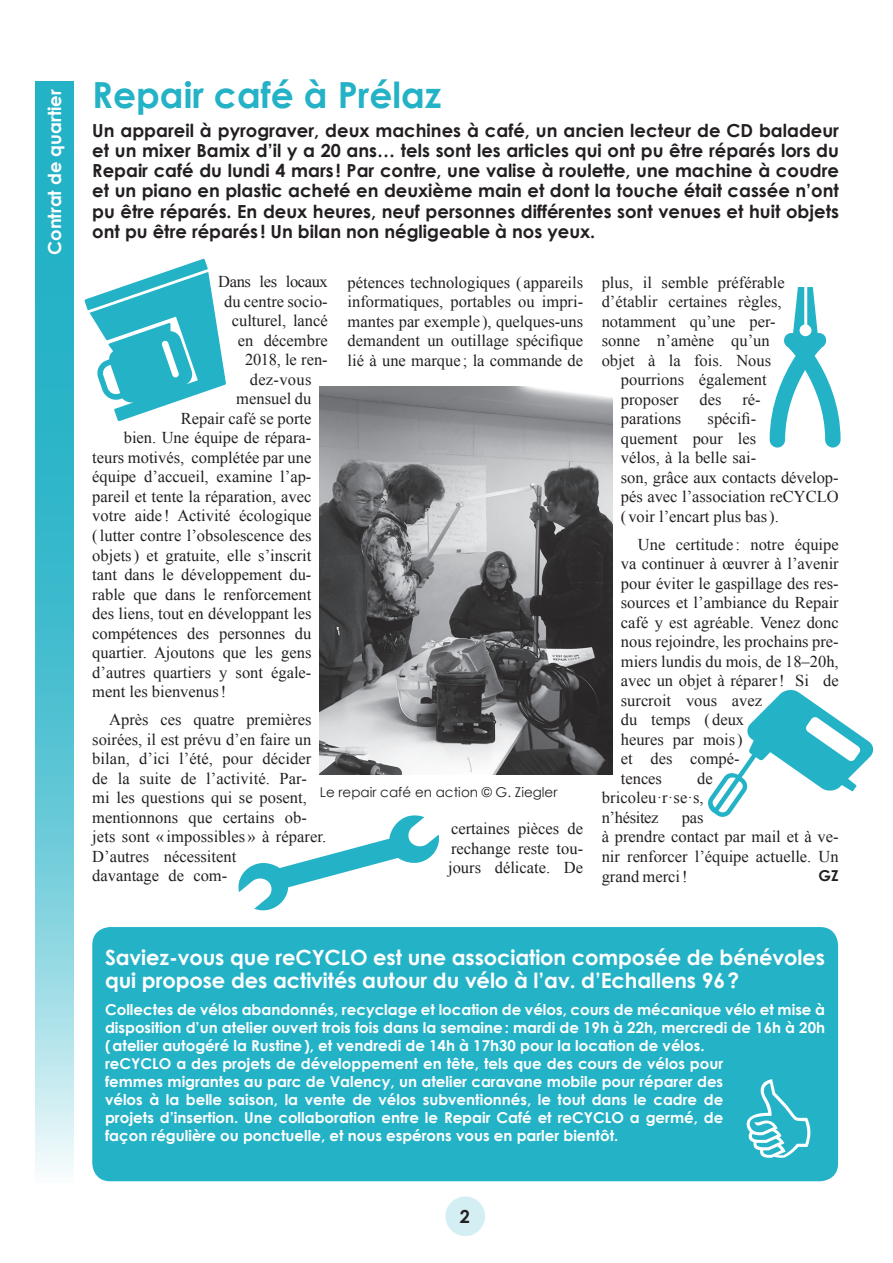
<style>
.page{position:relative;width:893px;height:1263px;background:#fff}
.page>*{position:absolute;margin:0;border:0;box-sizing:border-box;transform-origin:0 0}
.t1{font:700 36px "Century Gothic";color:#24b2c7}
.t2{font:700 21px/22.5px "Century Gothic";letter-spacing:-.005em;color:#fff}
.t3{font:700 18px/20.2px "Century Gothic";color:#231f20;text-align:justify}
.t4{font:700 18px "Century Gothic";color:#fff}
.t5{font:16.5px/19.5px "Times New Roman";color:#231f20}
.t6{font:16.5px "Times New Roman";letter-spacing:-.025em;color:#231f20}
.t7{font:700 15px/18px "Century Gothic";color:#fff}
.t8{font:700 15px "Century Gothic";color:#231f20}
.t9{font:13.5px "Century Gothic";color:#231f20}
</style>
<div class="page">
<svg style="left:35px;top:81px;width:39px;height:1089px;background:#59c4d4"></svg>
<div style="left:445px;top:1196px;width:40px;height:40px;background:#d4eff4;border-radius:50%"></div>
<div style="left:92px;top:927px;width:746px;height:254px;background:#24b2c7;border-radius:18px"></div>
<img style="left:320px;top:387px;width:292px;height:388px">
<svg style="left:84px;top:259px;width:142px;height:162px"></svg>
<svg style="left:770px;top:287px;width:71px;height:161px"></svg>
<svg style="left:238px;top:815px;width:201px;height:96px"></svg>
<svg style="left:708px;top:690px;width:166px;height:127px"></svg>
<p class="t4" style="left:41px;top:255px;width:167px;rotate:-90deg">Contrat de quartier</p>
<h1 class="t1" style="left:92px;top:67px;width:351px">Repair café à Prélaz</h1>
<p class="t3" style="left:92px;top:119px;width:748px">Un appareil à pyrograver, deux machines à café, un ancien lecteur de CD baladeur et un mixer Bamix d’il y a 20 ans… tels sont les articles qui ont pu être réparés lors du Repair café du lundi 4 mars ! Par contre, une valise à roulette, une machine à coudre et un piano en plastic acheté en deuxième main et dont la touche était cassée n’ont pu être réparés. En deux heures, neuf personnes différentes sont venues et huit objets ont pu être réparés ! Un bilan non négligeable à nos yeux.</p>
<p class="t6" style="left:218px;top:271px;width:111px">Dans les locaux</p>
<p class="t5" style="left:224px;top:291px;width:105px">du centre socio-</p>
<p class="t5" style="left:232px;top:311px;width:98px">culturel, lancé</p>
<p class="t5" style="left:238px;top:330px;width:92px">en décembre</p>
<p class="t5" style="left:245px;top:350px;width:84px">2018, le ren-</p>
<p class="t5" style="left:250px;top:369px;width:63px">dez-vous</p>
<p class="t5" style="left:236px;top:389px;width:77px">mensuel du</p>
<p class="t5" style="left:181px;top:408px;width:132px">Repair café se porte</p>
<p class="t5" style="left:124px;top:428px;width:189px">bien. Une équipe de répara-</p>
<p class="t5" style="left:92px;top:447px;width:221px">teurs motivés, complétée par une</p>
<p class="t5" style="left:92px;top:467px;width:221px">équipe d’accueil, examine l’ap-</p>
<p class="t5" style="left:92px;top:486px;width:221px">pareil et tente la réparation, avec</p>
<p class="t5" style="left:92px;top:506px;width:221px">votre aide ! Activité écologique</p>
<p class="t5" style="left:92px;top:525px;width:221px">(lutter contre l’obsolescence des</p>
<p class="t5" style="left:92px;top:545px;width:221px">objets) et gratuite, elle s’inscrit</p>
<p class="t5" style="left:92px;top:564px;width:221px">tant dans le développement du-</p>
<p class="t5" style="left:92px;top:584px;width:221px">rable que dans le renforcement</p>
<p class="t5" style="left:92px;top:603px;width:221px">des liens, tout en développant les</p>
<p class="t5" style="left:92px;top:623px;width:221px">compétences des personnes du</p>
<p class="t5" style="left:92px;top:642px;width:221px">quartier. Ajoutons que les gens</p>
<p class="t5" style="left:92px;top:662px;width:221px">d’autres quartiers y sont égale-</p>
<p class="t5" style="left:92px;top:681px;width:136px">ment les bienvenus!</p>
<p class="t5" style="left:92px;top:709px;width:235px;text-indent:17px">Après ces quatre premières soirées, il est prévu d’en faire un bilan, d’ici l’été, pour décider de la suite de l’activité. Par&shy;mi les questions qui se posent, mentionnons que certains ob&shy;jets sont « impossibles » à réparer.<br>D’autres nécessitent<br>davantage de com-</p>
<p class="t5" style="left:348px;top:272px;width:237px;text-align:justify">pétences technologiques ( appareils informatiques, portables ou impri&shy;mantes par exemple ), quelques-uns demandent un outillage spécifique lié à une marque ; la commande de</p>
<p class="t9" style="left:320px;top:783px;width:239px">Le repair café en action © G. Ziegler</p>
<p class="t5" style="left:448px;top:818px;width:137px;text-align:justify">certaines pièces de rechange reste tou&shy;jours délicate. De</p>
<p class="t5" style="left:602px;top:272px;width:185px">plus, il semble préférable</p>
<p class="t5" style="left:602px;top:292px;width:182px">d’établir certaines règles,</p>
<p class="t5" style="left:602px;top:311px;width:175px">notamment qu’une per-</p>
<p class="t5" style="left:602px;top:331px;width:169px">sonne n’amène qu’un</p>
<p class="t5" style="left:602px;top:350px;width:171px">objet à la fois. Nous</p>
<p class="t5" style="left:621px;top:370px;width:147px">pourrions également</p>
<p class="t5" style="left:621px;top:389px;width:59px">proposer</p>
<p class="t5" style="left:699px;top:389px;width:23px">des</p>
<p class="t5" style="left:742px;top:389px;width:20px">ré-</p>
<p class="t5" style="left:621px;top:409px;width:62px">parations</p>
<p class="t5" style="left:621px;top:409px;width:219px;text-indent:87px">spécifi-<br>quement pour les<br>vélos, à la belle sai-<br>son, grâce aux contacts dévelop&shy;pés avec l’association reCYCLO ( voir l’encart plus bas).</p>
<p class="t5" style="left:621px;top:534px;width:219px;text-indent:17px">Une certitude : notre équipe va continuer à œuvrer à l’avenir pour éviter le gaspillage des res&shy;sources et l’ambiance du Repair café y est agréable. Venez donc nous rejoindre, les prochains pre&shy;miers lundis du mois, de 18–20h, avec un objet à réparer! Si de surcroit vous avez<br>du temps ( deux<br>heures par mois)<br>et des compé-<br>tences</p>
<p class="t5" style="left:602px;top:768px;width:113px;text-indent:95px">de bricoleu·r·se·s, n’hésitez</p>
<p class="t5" style="left:602px;top:807px;width:239px;text-indent:80px">pas<br>à prendre contact par mail et à ve&shy;nir renforcer l’équipe actuelle. Un grand merci!</p>
<p class="t8" style="left:819px;top:864px;width:22px">GZ</p>
<p class="t2" style="left:105px;top:945px;width:721px">Saviez-vous que reCYCLO est une association composée de bénévoles qui propose des activités autour du vélo à l’av. d’Echallens 96?</p>
<p class="t7" style="left:105px;top:1000px;width:722px">Collectes de vélos abandonnés, recyclage et location de vélos, cours de mécanique vélo et mise à disposition d’un atelier ouvert trois fois dans la semaine: mardi de 19h à 22h, mercredi de 16h à 20h (atelier autogéré la Rustine), et vendredi de 14h à 17h30 pour la location de vélos.<br>reCYCLO a des projets de développement en tête, tels que des cours de vélos pour<br>femmes migrantes au parc de Valency, un atelier caravane mobile pour réparer des<br>vélos à la belle saison, la vente de vélos subventionnés, le tout dans le cadre de<br>projets d’insertion. Une collaboration entre le Repair Café et reCYCLO a germé, de<br>façon régulière ou ponctuelle, et nous espérons vous en parler bientôt.</p>
<p class="t3" style="left:460px;top:1205px;width:12px">2</p>
</div>
